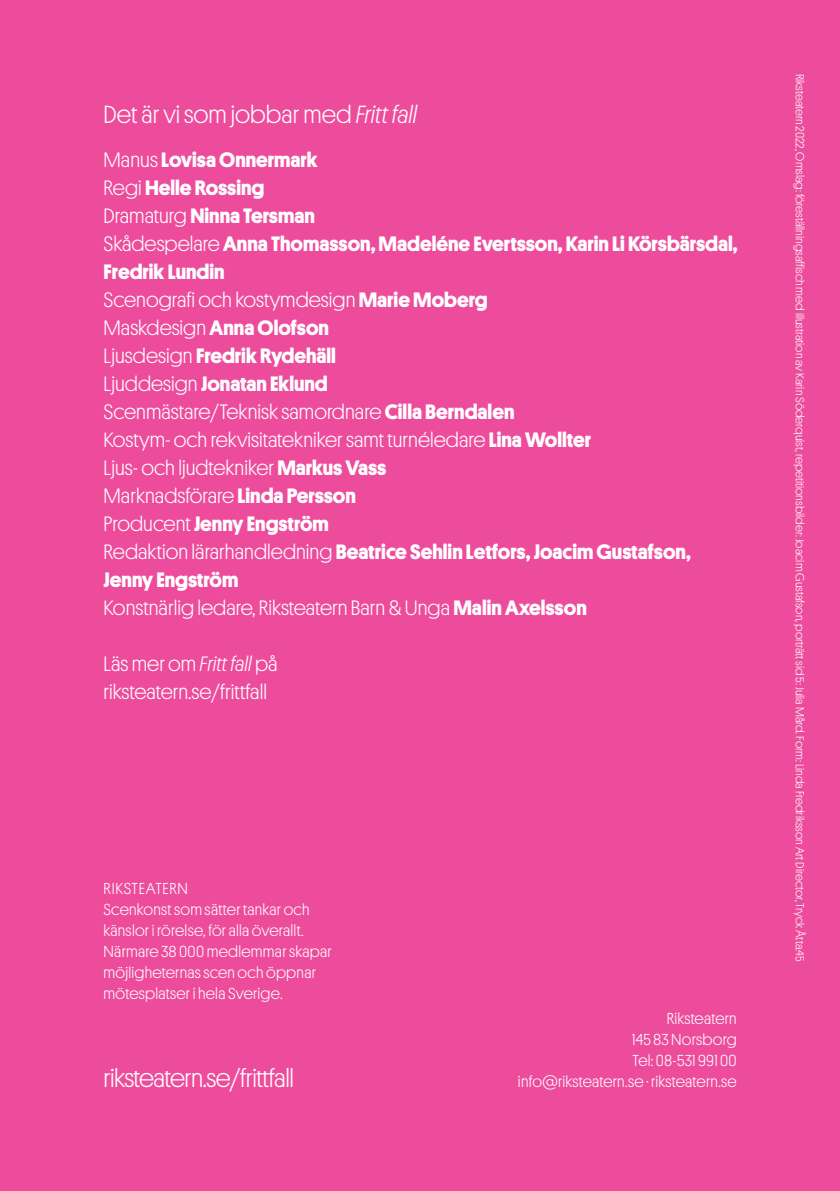
<style>
.page{position:relative;width:840px;height:1191px;background:#fff}
.page>*{position:absolute;margin:0;border:0;box-sizing:border-box;transform-origin:0 0}
.t1{font:26px "Stage Sans";letter-spacing:-.02em;color:#fff}
.Rubrik{font:300 25px "Stage Sans";color:#fff}
.t2{font:700 21px/28px "Stage Sans";color:#fff}
.t3{font:21px/28px "Stage Sans";color:#fff}
.t4{font:16px/21px "Stage Sans";letter-spacing:.015em;color:#fff}
.t5{font:12px "Stage Sans";color:#fff}
.s1{font-family:"Platform";font-style:italic}
.s2{font-weight:400}
.s3{font-weight:700}
.s4{font-family:"Platform";font-weight:300;font-style:italic}
</style>
<div class="page">
<div style="left:0;top:0;width:839px;height:1191px;background:#ed4c9c"></div>
<p class="Rubrik" style="left:103px;top:96px;width:315px">Det är vi som jobbar med <span class="s1">Fritt fall</span></p>
<p class="t2" style="left:103px;top:144px;width:216px"><span class="s2">Manus</span> Lovisa Onnermark</p>
<p class="t2" style="left:103px;top:172px;width:162px"><span class="s2">Regi</span> Helle Rossing</p>
<p class="t2" style="left:103px;top:200px;width:213px"><span class="s2">Dramaturg</span> Ninna Tersman</p>
<p class="t2" style="left:103px;top:228px;width:635px"><span class="s2">Skådespelare</span> Anna Thomasson, Madeléne Evertsson, Karin Li Körsbärsdal,<br>Fredrik Lundin</p>
<p class="t3" style="left:103px;top:284px;width:385px">Scenografi och kostymdesign <span class="s3">Marie Moberg</span></p>
<p class="t2" style="left:103px;top:312px;width:227px"><span class="s2">Maskdesign</span> Anna Olofson</p>
<p class="t2" style="left:103px;top:340px;width:234px"><span class="s2">Ljusdesign</span> Fredrik Rydehäll</p>
<p class="t2" style="left:103px;top:368px;width:226px"><span class="s2">Ljuddesign</span> Jonatan Eklund</p>
<p class="t3" style="left:103px;top:396px;width:412px">Scenmästare/Teknisk samordnare <span class="s3">Cilla Berndalen</span></p>
<p class="t3" style="left:103px;top:424px;width:489px">Kostym- och rekvisitatekniker samt turnéledare <span class="s3">Lina Wollter</span></p>
<p class="t3" style="left:103px;top:452px;width:284px">Ljus- och ljudtekniker <span class="s3">Markus Vass</span></p>
<p class="t3" style="left:103px;top:480px;width:254px">Marknadsförare <span class="s3">Linda Persson</span></p>
<p class="t2" style="left:103px;top:508px;width:227px"><span class="s2">Producent</span> Jenny Engström</p>
<p class="t2" style="left:103px;top:536px;width:588px"><span class="s2">Redaktion lärarhandledning</span> Beatrice Sehlin Letfors, Joacim Gustafson,<br>Jenny Engström</p>
<p class="t3" style="left:103px;top:592px;width:484px">Konstnärlig ledare, Riksteatern Barn &amp; Unga <span class="s3">Malin Axelsson</span></p>
<p class="t3" style="left:103px;top:648px;width:175px">Läs mer om <span class="s4">Fritt fall</span> på riksteatern.se/frittfall</p>
<p class="t4" style="left:103px;top:877px;width:230px">RIKSTEATERN<br>Scenkonst som sätter tankar och känslor i rörelse, för alla överallt.<br>Närmare 38 000 medlemmar skapar möjligheternas scen och öppnar mötesplatser i hela Sverige.</p>
<p class="t1" style="left:103px;top:1059px;width:192px">riksteatern.se/frittfall</p>
<p class="t4" style="left:666px;top:1007px;width:71px">Riksteatern</p>
<p class="t4" style="left:632px;top:1028px;width:106px">145 83 Norsborg</p>
<p class="t4" style="left:632px;top:1049px;width:106px">Tel: 08-531 991 00</p>
<p class="t4" style="left:517px;top:1070px;width:220px">info@riksteatern.se · riksteatern.se</p>
<p class="t5" style="left:808px;top:74px;width:889px;rotate:90deg">Riksteatern 2022, Omslag: föreställningsaffisch med illustration av Karin Söderquist, repetitionsbilder: Joacim Gustafson, porträtt sid 5: Julia Mård. Form: Linda Fredriksson Art Director, Tryck Åtta.45</p>
</div>
